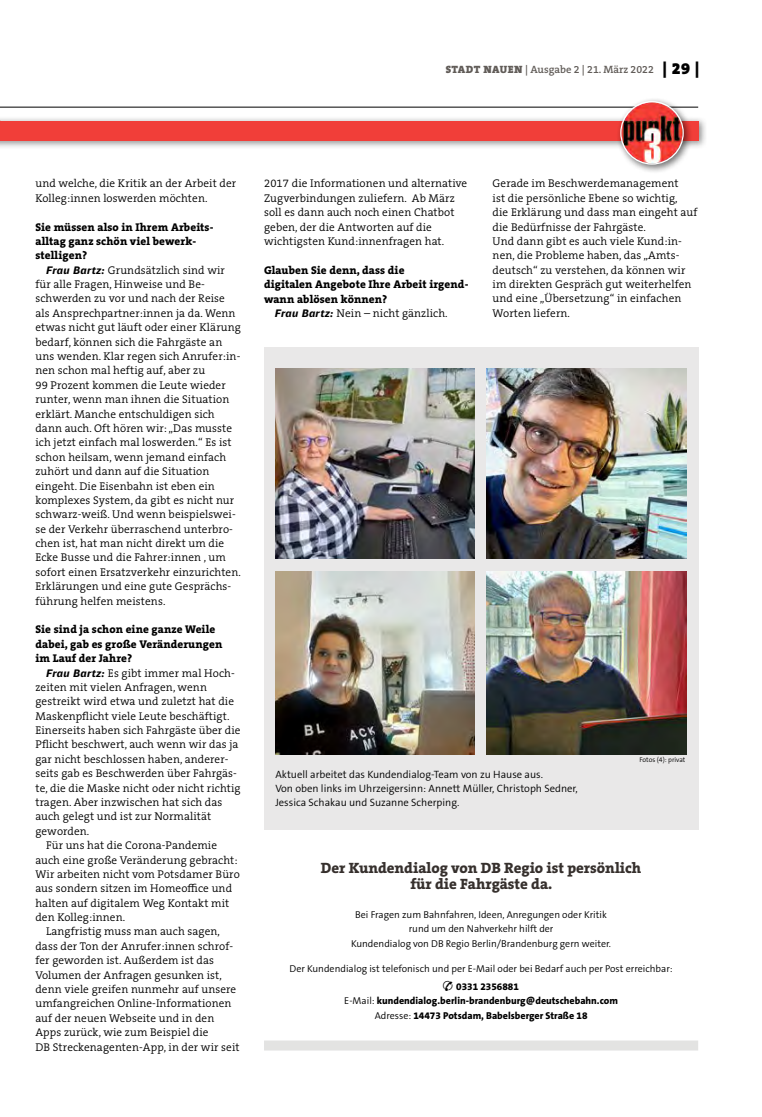
<style>
.page{position:relative;width:762px;height:1117px;background:#fff}
.page>*{position:absolute;margin:0;border:0;box-sizing:border-box;transform-origin:0 0}
.t1{font:800 15px/16.2px "The Serif B W8";color:#36302d;text-align:center}
.t2{font:300 11.25px/14.4px "The Serif B W4";letter-spacing:.01em;color:#000}
.t3{font:800 11.25px/14.4px "The Serif B W8";letter-spacing:.01em;color:#000}
.t4{font:300 10.62px/14.4px "The Sans B W4";color:#000}
.t5{font:600 10.62px "The Serif B W6";color:#615c58}
.t6{font:300 10px/14.4px "The Sans B W4";color:#000;text-align:center}
.t7{font:800 10px/14.4px "The Sans B W8";color:#000;text-align:center}
.t8{font:300 6.88px "The Sans B W4";color:#000}
.s1{font-family:"The Serif B W9";font-weight:900}
.s2{font-family:"The Serif B W9";font-weight:900;font-size:16.25px;color:#000}
.s3{font-family:"DB Sans Alternate";font-weight:700;font-style:italic;font-size:10.38px}
.s4{font-family:"Punkt 3 regular";font-weight:400;font-size:11.25px}
.s5{font-family:"The Sans B W4";font-weight:300}
</style>
<div class="page">
<div style="left:0;top:116px;width:707px;height:34px;background:#000;opacity:.45"></div>
<div style="left:0;top:120px;width:698px;height:20px;background:#f13e39"></div>
<hr style="left:0;top:107px;width:698px;height:1px;background:#000">
<div style="left:616px;top:97px;width:77px;height:77px;background:#000;opacity:.55"></div>
<img style="left:621px;top:102px;width:61px;height:61px;border-radius:31px">
<div style="left:620px;top:101px;width:64px;height:64px;border:1px solid #fff;border-radius:50%"></div>
<div style="left:264px;top:1040px;width:434px;height:10px;background:#e3e3e2"></div>
<div style="left:264px;top:347px;width:434px;height:482px;background:#e9e8e8"></div>
<img style="left:275px;top:368px;width:199px;height:191px">
<img style="left:487px;top:368px;width:199px;height:191px">
<img style="left:487px;top:571px;width:199px;height:183px">
<img style="left:275px;top:571px;width:199px;height:183px">
<p class="t5" style="left:446px;top:63px;width:255px"><span class="s1">STADT NAUEN</span> | Ausgabe 2 | 21. März 2022 <span class="s2">| 29 |</span></p>
<p class="t2" style="left:35px;top:176px;width:202px">und welche, die Kritik an der Arbeit der<br>Kolleg:innen loswerden möchten.</p>
<p class="t3" style="left:35px;top:219px;width:179px">Sie müssen also in Ihrem Arbeits&shy;alltag ganz schön viel bewerk&shy;stelligen?</p>
<p class="t2" style="left:35px;top:263px;width:207px;text-indent:11px"><span class="s3">Frau Bartz:</span> Grundsätzlich sind wir für alle Fragen, Hinweise und Be&shy;schwerden zu vor und nach der Reise als Ansprechpartner:innen ja da. Wenn etwas nicht gut läuft oder einer Klärung bedarf, können sich die Fahrgäste an uns wenden. Klar regen sich Anrufer:in&shy;nen schon mal heftig auf, aber zu<br>99 Prozent kommen die Leute wieder runter, wenn man ihnen die Situation erklärt. Manche entschuldigen sich dann auch. Oft hören wir: „Das musste ich jetzt einfach mal loswerden.“ Es ist schon heilsam, wenn jemand einfach zuhört und dann auf die Situation eingeht. Die Eisenbahn ist eben ein komplexes System, da gibt es nicht nur schwarz-weiß. Und wenn beispielswei&shy;se der Verkehr überraschend unterbro&shy;chen ist, hat man nicht direkt um die Ecke Busse und die Fahrer:innen , um sofort einen Ersatzverkehr einzurichten.<br>Erklärungen und eine gute Gesprächs&shy;führung helfen meistens.</p>
<p class="t3" style="left:35px;top:622px;width:188px">Sie sind ja schon eine ganze Weile dabei, gab es große Veränderungen im Lauf der Jahre?</p>
<p class="t2" style="left:46px;top:665px;width:190px"><span class="s3">Frau Bartz:</span> Es gibt immer mal Hoch-</p>
<p class="t2" style="left:35px;top:679px;width:173px">zeiten mit vielen Anfragen, wenn</p>
<p class="t2" style="left:35px;top:694px;width:200px">gestreikt wird etwa und zuletzt hat die</p>
<p class="t2" style="left:35px;top:708px;width:196px">Maskenpflicht viele Leute beschäftigt.</p>
<p class="t2" style="left:35px;top:723px;width:207px">Einerseits haben sich Fahrgäste über die</p>
<p class="t2" style="left:35px;top:737px;width:204px">Pflicht beschwert, auch wenn wir das ja</p>
<p class="t2" style="left:35px;top:751px;width:195px">gar nicht beschlossen haben, anderer-</p>
<p class="t2" style="left:35px;top:766px;width:203px">seits gab es Beschwerden über Fahrgäs-</p>
<p class="t2" style="left:35px;top:780px;width:207px">te, die die Maske nicht oder nicht richtig</p>
<p class="t2" style="left:35px;top:794px;width:189px">tragen. Aber inzwischen hat sich das</p>
<p class="t2" style="left:35px;top:809px;width:177px">auch gelegt und ist zur Normalität</p>
<p class="t2" style="left:35px;top:823px;width:55px">geworden.</p>
<p class="t2" style="left:46px;top:838px;width:173px">Für uns hat die Corona-Pandemie</p>
<p class="t2" style="left:35px;top:852px;width:204px">auch eine große Veränderung gebracht:</p>
<p class="t2" style="left:35px;top:866px;width:206px">Wir arbeiten nicht vom Potsdamer Büro</p>
<p class="t2" style="left:35px;top:881px;width:198px">aus sondern sitzen im Homeoffice und</p>
<p class="t2" style="left:35px;top:895px;width:195px">halten auf digitalem Weg Kontakt mit</p>
<p class="t2" style="left:35px;top:909px;width:91px">den Kolleg:innen.</p>
<p class="t2" style="left:46px;top:924px;width:175px">Langfristig muss man auch sagen,</p>
<p class="t2" style="left:35px;top:938px;width:199px">dass der Ton der Anrufer:innen schrof-</p>
<p class="t2" style="left:35px;top:953px;width:180px">fer geworden ist. Außerdem ist das</p>
<p class="t2" style="left:35px;top:967px;width:188px">Volumen der Anfragen gesunken ist,</p>
<p class="t2" style="left:35px;top:981px;width:202px">denn viele greifen nunmehr auf unsere</p>
<p class="t2" style="left:35px;top:996px;width:197px">umfangreichen Online-Informationen</p>
<p class="t2" style="left:35px;top:1010px;width:180px">auf der neuen Webseite und in den</p>
<p class="t2" style="left:35px;top:1024px;width:175px">Apps zurück, wie zum Beispiel die</p>
<p class="t2" style="left:35px;top:1039px;width:206px">DB Streckenagenten-App, in der wir seit</p>
<p class="t2" style="left:264px;top:176px;width:205px">2017 die Informationen und alternative Zugverbindungen zuliefern. Ab März soll es dann auch noch einen Chatbot geben, der die Antworten auf die wichtigsten Kund:innenfragen hat.</p>
<p class="t3" style="left:264px;top:262px;width:206px">Glauben Sie denn, dass die<br>digitalen Angebote Ihre Arbeit irgend&shy;wann ablösen können?</p>
<p class="t2" style="left:275px;top:306px;width:174px"><span class="s3">Frau Bartz:</span> Nein – nicht gänzlich.</p>
<p class="t2" style="left:493px;top:176px;width:206px">Gerade im Beschwerdemanagement<br>ist die persönliche Ebene so wichtig,<br>die Erklärung und dass man eingeht auf die Bedürfnisse der Fahrgäste.<br>Und dann gibt es auch viele Kund:in&shy;nen, die Probleme haben, das „Amts&shy;deutsch“ zu verstehen, da können wir im direkten Gespräch gut weiterhelfen und eine „Übersetzung“ in einfachen Worten liefern.</p>
<p class="t8" style="left:639px;top:755px;width:48px">Fotos (4): privat</p>
<p class="t4" style="left:275px;top:766px;width:304px">Aktuell arbeitet das Kundendialog-Team von zu Hause aus.<br>Von oben links im Uhrzeigersinn: Annett Müller, Christoph Sedner,<br>Jessica Schakau und Suzanne Scherping.</p>
<h1 class="t1" style="left:321px;top:859px;width:322px">Der Kundendialog von DB Regio ist persönlich für die Fahrgäste da.</h1>
<p class="t6" style="left:351px;top:907px;width:261px">Bei Fragen zum Bahnfahren, Ideen, Anregungen oder Kritik rund um den Nahverkehr hilft der<br>Kundendialog von DB Regio Berlin/Brandenburg gern weiter.</p>
<p class="t6" style="left:290px;top:961px;width:384px">Der Kundendialog ist telefonisch und per E-Mail oder bei Bedarf auch per Post erreichbar:</p>
<p class="t7" style="left:344px;top:978px;width:275px"><span class="s4">h</span> 0331 2356881<br><span class="s5">E-Mail:</span> kundendialog.berlin-brandenburg@deutschebahn.com<br><span class="s5">Adresse:</span> 14473 Potsdam, Babelsberger Straße 18</p>
</div>
